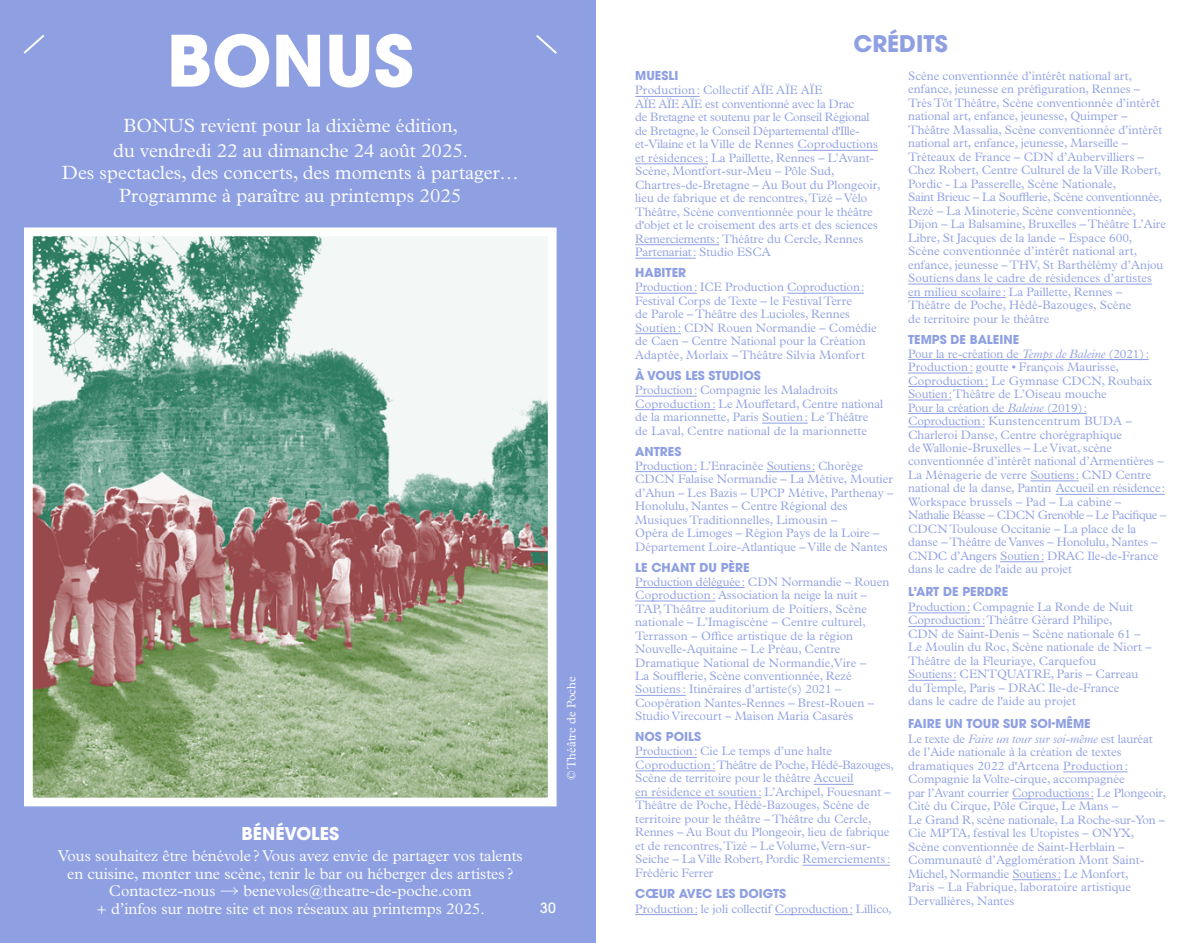
<style>
.page{position:relative;width:1191px;height:943px;background:#fff}
.page>*{position:absolute;margin:0;border:0;box-sizing:border-box;transform-origin:0 0}
.t1{font:700 70px "ITC Avant Garde Pro";color:#fff}
.t2{font:700 22.75px "ITC Avant Garde Pro";color:#8fa0e2}
.t3{font:300 19.25px/24.5px "Plantin MT Pro";color:#fff;text-align:center}
.t4{font:700 17.5px "ITC Avant Garde Pro";color:#fff}
.t5{font:300 15.75px/17.5px "Plantin MT Pro";color:#fff;text-align:center}
.t6{font:500 14px "ITC Avant Garde Pro";color:#fff}
.t7{font:300 12.25px/13.5px "Plantin MT Pro";color:#8fa0e2}
.t8{font:700 12.25px "ITC Avant Garde Pro";color:#8fa0e2}
.t9{font:300 12.25px "Plantin MT Pro";color:#fff}
.s1{font-family:"Firelli Variable";font-weight:400;font-size:14px}
.s2{font-style:italic}
</style>
<div class="page">
<div style="left:0;top:0;width:595px;height:943px;background:#8fa0e2"></div>
<img style="left:34px;top:237px;width:512px;height:559px">
<div style="left:24px;top:227px;width:532px;height:579px;border:9px solid #fff"></div>
<svg style="left:536px;top:35px;width:21px;height:19px"></svg>
<svg style="left:23px;top:35px;width:22px;height:19px"></svg>
<hr style="left:635px;top:96px;width:64px;height:1px;background:#8fa0e2">
<hr style="left:797px;top:150px;width:81px;height:1px;background:#8fa0e2">
<hr style="left:635px;top:163px;width:73px;height:1px;background:#8fa0e2">
<hr style="left:635px;top:244px;width:84px;height:1px;background:#8fa0e2">
<hr style="left:635px;top:258px;width:61px;height:1px;background:#8fa0e2">
<hr style="left:635px;top:293px;width:62px;height:1px;background:#8fa0e2">
<hr style="left:787px;top:293px;width:77px;height:1px;background:#8fa0e2">
<hr style="left:635px;top:333px;width:46px;height:1px;background:#8fa0e2">
<hr style="left:635px;top:396px;width:62px;height:1px;background:#8fa0e2">
<hr style="left:635px;top:409px;width:80px;height:1px;background:#8fa0e2">
<hr style="left:762px;top:423px;width:45px;height:1px;background:#8fa0e2">
<hr style="left:635px;top:471px;width:62px;height:1px;background:#8fa0e2">
<hr style="left:766px;top:471px;width:49px;height:1px;background:#8fa0e2">
<hr style="left:635px;top:587px;width:109px;height:1px;background:#8fa0e2">
<hr style="left:635px;top:600px;width:80px;height:1px;background:#8fa0e2">
<hr style="left:635px;top:695px;width:51px;height:1px;background:#8fa0e2">
<hr style="left:635px;top:757px;width:62px;height:1px;background:#8fa0e2">
<hr style="left:635px;top:770px;width:80px;height:1px;background:#8fa0e2">
<hr style="left:813px;top:784px;width:40px;height:1px;background:#8fa0e2">
<hr style="left:635px;top:797px;width:126px;height:1px;background:#8fa0e2">
<hr style="left:802px;top:864px;width:88px;height:1px;background:#8fa0e2">
<hr style="left:635px;top:914px;width:62px;height:1px;background:#8fa0e2">
<hr style="left:775px;top:914px;width:77px;height:1px;background:#8fa0e2">
<hr style="left:908px;top:284px;width:244px;height:1px;background:#8fa0e2">
<hr style="left:908px;top:297px;width:97px;height:1px;background:#8fa0e2">
<hr style="left:908px;top:359px;width:240px;height:1px;background:#8fa0e2">
<hr style="left:908px;top:372px;width:64px;height:1px;background:#8fa0e2">
<hr style="left:908px;top:386px;width:80px;height:1px;background:#8fa0e2">
<hr style="left:908px;top:399px;width:43px;height:1px;background:#8fa0e2">
<hr style="left:908px;top:413px;width:178px;height:1px;background:#8fa0e2">
<hr style="left:908px;top:426px;width:76px;height:1px;background:#8fa0e2">
<hr style="left:1030px;top:480px;width:48px;height:1px;background:#8fa0e2">
<hr style="left:1055px;top:494px;width:109px;height:1px;background:#8fa0e2">
<hr style="left:1000px;top:561px;width:43px;height:1px;background:#8fa0e2">
<hr style="left:908px;top:612px;width:61px;height:1px;background:#8fa0e2">
<hr style="left:908px;top:626px;width:76px;height:1px;background:#8fa0e2">
<hr style="left:908px;top:680px;width:48px;height:1px;background:#8fa0e2">
<hr style="left:1063px;top:771px;width:64px;height:1px;background:#8fa0e2">
<hr style="left:1012px;top:798px;width:81px;height:1px;background:#8fa0e2">
<hr style="left:1012px;top:879px;width:48px;height:1px;background:#8fa0e2">
<h1 class="t1" style="left:167px;top:14px;width:248px">BONUS</h1>
<h3 class="t3" style="left:113px;top:113px;width:356px">BONUS revient pour la dixième édition, du vendredi 22 au dimanche 24 août 2025.</h3>
<h3 class="t3" style="left:62px;top:162px;width:458px;line-height:22.8px">Des spectacles, des concerts, des moments à partager…<br>Programme à paraître au printemps 2025</h3>
<h3 class="t4" style="left:241px;top:822px;width:99px">BÉNÉVOLES</h3>
<p class="t5" style="left:58px;top:847px;width:467px">Vous souhaitez être bénévole ? Vous avez envie de partager vos talents en cuisine, monter une scène, tenir le bar ou héberger des artistes ?<br>Contactez-nous <span class="s1">--&gt;</span> benevoles@theatre-de-poche.com<br>+ d’infos sur notre site et nos réseaux au printemps 2025.</p>
<p class="t9" style="left:564px;top:780px;width:105px;rotate:-90deg">© Théâtre de Poche</p>
<p class="t6" style="left:540px;top:899px;width:17px">30</p>
<h2 class="t2" style="left:853px;top:28px;width:96px">CRÉDITS</h2>
<p class="t8" style="left:635px;top:68px;width:45px">MUESLI</p>
<p class="t7" style="left:635px;top:84px;width:247px">Production: Collectif AÏE AÏE AÏE<br>AÏE AÏE AÏE est conventionné avec la Drac<br>de Bretagne et soutenu par le Conseil Régional de Bretagne, le Conseil Départemental d'Ille&shy;et-Vilaine et la Ville de Rennes Coproductions et résidences: La Paillette, Rennes – L’Avant-Scène, Montfort-sur-Meu – Pôle Sud, Chartres-de-Bretagne – Au Bout du Plongeoir, lieu de fabrique et de rencontres, Tizé – Vélo Théâtre, Scène conventionnée pour le théâtre d'objet et le croisement des arts et des sciences Remerciements: Théâtre du Cercle, Rennes Partenariat: Studio ESCA</p>
<p class="t8" style="left:635px;top:264px;width:52px">HABITER</p>
<p class="t7" style="left:635px;top:280px;width:243px">Production: ICE Production Coproduction:<br>Festival Corps de Texte – le Festival Terre<br>de Parole – Théâtre des Lucioles, Rennes Soutien : CDN Rouen Normandie – Comédie de Caen – Centre National pour la Création Adaptée, Morlaix – Théâtre Silvia Monfort</p>
<p class="t8" style="left:635px;top:367px;width:127px">À VOUS LES STUDIOS</p>
<p class="t7" style="left:635px;top:383px;width:250px">Production: Compagnie les Maladroits Coproduction : Le Mouffetard, Centre national de la marionnette, Paris Soutien : Le Théâtre de Laval, Centre national de la marionnette</p>
<p class="t8" style="left:635px;top:443px;width:48px">ANTRES</p>
<p class="t7" style="left:635px;top:459px;width:259px">Production: L’Enracinée Soutiens: Chorège CDCN Falaise Normandie – La Métive, Moutier d’Ahun – Les Bazis – UPCP Métive, Parthenay – Honolulu, Nantes – Centre Régional des Musiques Traditionnelles, Limousin –<br>Opéra de Limoges – Région Pays de la Loire – Département Loire-Atlantique – Ville de Nantes</p>
<p class="t8" style="left:635px;top:559px;width:116px">LE CHANT DU PÈRE</p>
<p class="t7" style="left:635px;top:575px;width:256px">Production déléguée: CDN Normandie – Rouen Coproduction : Association la neige la nuit – TAP, Théâtre auditorium de Poitiers, Scène nationale – L’Imagiscène – Centre culturel, Terrasson – Office artistique de la région Nouvelle-Aquitaine – Le Préau, Centre Dramatique National de Normandie,Vire –<br>La Soufflerie, Scène conventionnée, Rezé Soutiens: Itinéraires d’artiste(s) 2021 – Coopération Nantes-Rennes – Brest-Rouen – Studio Virecourt – Maison Maria Casarès</p>
<p class="t8" style="left:635px;top:728px;width:67px">NOS POILS</p>
<p class="t7" style="left:635px;top:744px;width:260px">Production: Cie Le temps d’une halte Coproduction :Théâtre de Poche, Hédé-Bazouges, Scène de territoire pour le théâtre Accueil<br>en résidence et soutien : L’Archipel, Fouesnant – Théâtre de Poche, Hédé-Bazouges, Scène de territoire pour le théâtre – Théâtre du Cercle, Rennes – Au Bout du Plongeoir, lieu de fabrique et de rencontres, Tizé – Le Volume, Vern-sur-Seiche – La Ville Robert, Pordic Remerciements:<br>Frédéric Ferrer</p>
<p class="t8" style="left:635px;top:885px;width:153px">CŒUR AVEC LES DOIGTS</p>
<p class="t7" style="left:635px;top:901px;width:258px">Production: le joli collectif Coproduction: Lillico,</p>
<p class="t7" style="left:908px;top:69px;width:259px">Scène conventionnée d’intérêt national art, enfance, jeunesse en préfiguration, Rennes – Très Tôt Théâtre, Scène conventionnée d’intérêt national art, enfance, jeunesse, Quimper – Théâtre Massalia, Scène conventionnée d’intérêt national art, enfance, jeunesse, Marseille – Tréteaux de France – CDN d’Aubervilliers – Chez Robert, Centre Culturel de la Ville Robert, Pordic - La Passerelle, Scène Nationale,<br>Saint Brieuc – La Soufflerie, Scène conventionnée, Rezé – La Minoterie, Scène conventionnée, Dijon – La Balsamine, Bruxelles – Théâtre L’Aire Libre, St Jacques de la lande – Espace 600, Scène conventionnée d’intérêt national art, enfance, jeunesse – THV, St Barthélémy d’Anjou Soutiens dans le cadre de résidences d’artistes en milieu scolaire : La Paillette, Rennes – Théâtre de Poche, Hédé-Bazouges, Scène<br>de territoire pour le théâtre</p>
<p class="t8" style="left:908px;top:331px;width:112px">TEMPS DE BALEINE</p>
<p class="t7" style="left:908px;top:347px;width:259px">Pour la re-création de <span class="s2">Temps de Baleine</span> (2021) :<br>Production : goutte • François Maurisse, Coproduction : Le Gymnase CDCN, Roubaix Soutien:Théâtre de L’Oiseau mouche<br>Pour la création de <span class="s2">Baleine</span> (2019) :<br>Coproduction: Kunstencentrum BUDA – Charleroi Danse, Centre chorégraphique<br>de Wallonie-Bruxelles – Le Vivat, scène conventionnée d’intérêt national d’Armentières – La Ménagerie de verre Soutiens: CND Centre national de la danse, Pantin Accueil en résidence:<br>Workspace brussels – Pad – La cabine –<br>Nathalie Béasse – CDCN Grenoble – Le Pacifique – CDCN Toulouse Occitanie – La place de la danse – Théâtre de Vanves – Honolulu, Nantes – CNDC d’Angers Soutien: DRAC Ile-de-France dans le cadre de l'aide au projet</p>
<p class="t8" style="left:908px;top:583px;width:102px">L’ART DE PERDRE</p>
<p class="t7" style="left:908px;top:600px;width:245px">Production: Compagnie La Ronde de Nuit Coproduction:Théâtre Gérard Philipe,<br>CDN de Saint-Denis – Scène nationale 61 – Le Moulin du Roc, Scène nationale de Niort – Théâtre de la Fleuriaye, Carquefou<br>Soutiens: CENTQUATRE, Paris – Carreau du Temple, Paris – DRAC Ile-de-France<br>dans le cadre de l'aide au projet</p>
<p class="t8" style="left:908px;top:715px;width:184px">FAIRE UN TOUR SUR SOI-MÊME</p>
<p class="t7" style="left:908px;top:732px;width:260px">Le texte de <span class="s2">Faire un tour sur soi-même</span> est lauréat de l’Aide nationale à la création de textes dramatiques 2022 d'Artcena Production :<br>Compagnie la Volte-cirque, accompagnée<br>par l’Avant courrier Coproductions: Le Plongeoir, Cité du Cirque, Pôle Cirque, Le Mans –<br>Le Grand R, scène nationale, La Roche-sur-Yon – Cie MPTA, festival les Utopistes – ONYX, Scène conventionnée de Saint-Herblain – Communauté d’Agglomération Mont Saint-Michel, Normandie Soutiens: Le Monfort,<br>Paris – La Fabrique, laboratoire artistique Dervallières, Nantes</p>
</div>
